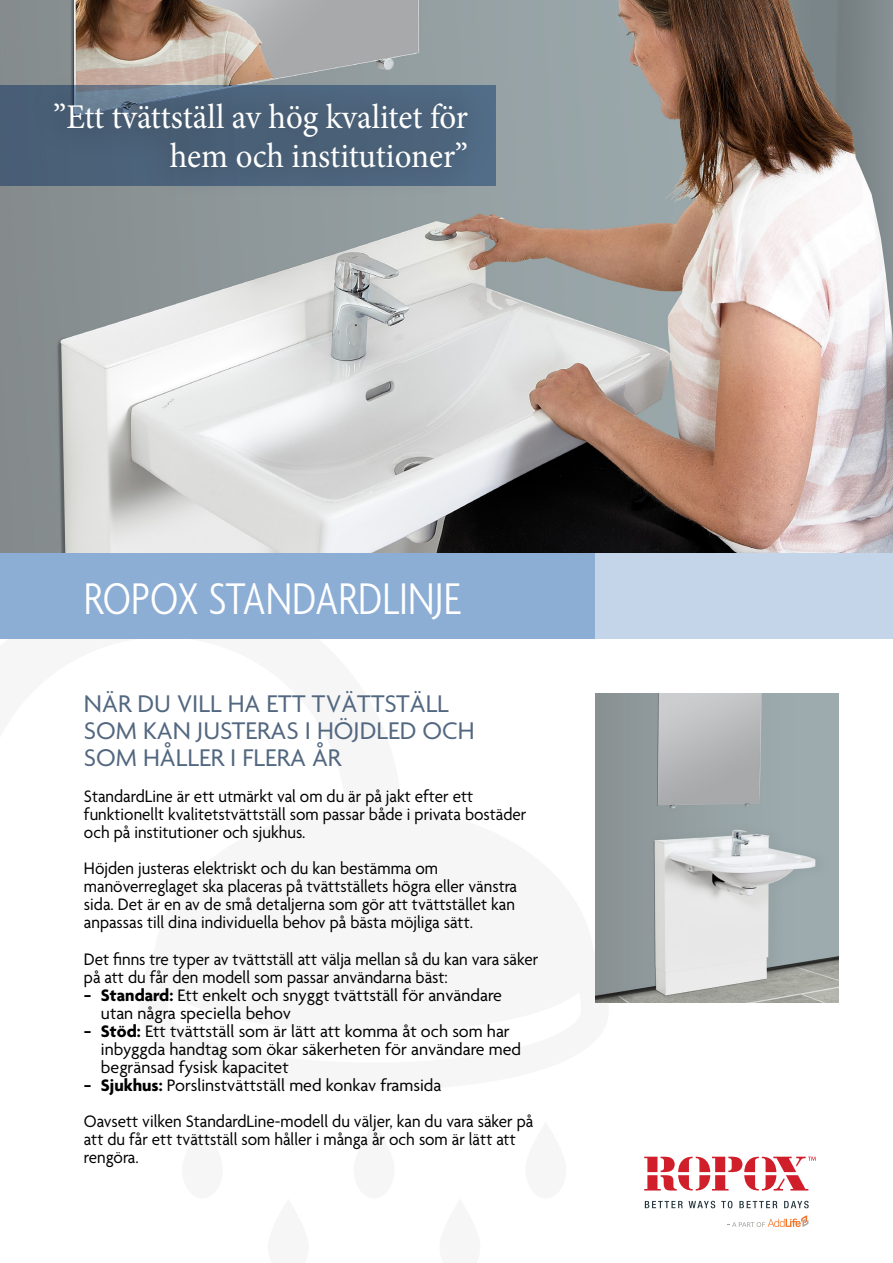
<style>
.page{position:relative;width:893px;height:1263px;background:#fff}
.page>*{position:absolute;margin:0;border:0;box-sizing:border-box;transform-origin:0 0}
.t1{font:300 condensed 48px "Agenda";color:#fff}
.t2{font:34.65px/39.6px "Minion Pro";letter-spacing:-.005em;color:#fff;text-align:right;scale:.95 1}
.t3{font:26.1px/27px "Agenda";color:#526780}
.t4{font:18px/18px "Agenda";color:#000;scale:.95 1}
.t5{font:18px/18px "Agenda";color:#000}
.s1{font-weight:700}
</style>
<div class="page">
<img style="left:0;top:0;width:893px;height:554px">
<svg style="left:645px;top:1201px;width:38px;height:7px"></svg>
<svg style="left:689px;top:1201px;width:26px;height:7px"></svg>
<svg style="left:721px;top:1201px;width:11px;height:7px"></svg>
<svg style="left:739px;top:1201px;width:38px;height:7px"></svg>
<svg style="left:784px;top:1201px;width:25px;height:7px"></svg>
<svg style="left:644px;top:1157px;width:172px;height:33px"></svg>
<svg style="left:727px;top:1215px;width:82px;height:12px"></svg>
<div style="left:0;top:554px;width:893px;height:85px;background:#8cadd4"></div>
<div style="left:595px;top:554px;width:298px;height:85px;background:#c5d5e9"></div>
<div style="left:0;top:85px;width:495px;height:101px;background:#495e76"></div>
<div style="left:27px;top:74px;width:468px;height:124px;background:#231f20;opacity:.75"></div>
<img style="left:595px;top:694px;width:244px;height:309px">
<p class="t2" style="left:53px;top:97px;width:438px">”Ett tvättställ av hög kvalitet för hem och institutioner”</p>
<p class="t1" style="left:84px;top:572px;width:378px">ROPOX STANDARDLINJE</p>
<p class="t3" style="left:84px;top:692px;width:392px">NÄR DU VILL HA ETT TVÄTTSTÄLL<br>SOM KAN JUSTERAS I HÖJDLED OCH<br>SOM HÅLLER I FLERA ÅR</p>
<p class="t4" style="left:84px;top:789px;width:467px">StandardLine är ett utmärkt val om du är på jakt efter ett funktionellt kvalitetstvättställ som passar både i privata bostäder och på institutioner och sjukhus.</p>
<p class="t4" style="left:84px;top:861px;width:457px">Höjden justeras elektriskt och du kan bestämma om manöverreglaget ska placeras på tvättställets högra eller vänstra sida. Det är en av de små detaljerna som gör att tvättstället kan anpassas till dina individuella behov på bästa möjliga sätt.</p>
<p class="t4" style="left:84px;top:951px;width:480px">Det finns tre typer av tvättställ att välja mellan så du kan vara säker på att du får den modell som passar användarna bäst:</p>
<p class="t5" style="left:101px;top:987px;width:402px;text-indent:-17px"><span class="s1">− Standard:</span> Ett enkelt och snyggt tvättställ för användare utan några speciella behov</p>
<p class="t5" style="left:101px;top:1023px;width:422px;text-indent:-17px"><span class="s1">− Stöd:</span> Ett tvättställ som är lätt att komma åt och som har inbyggda handtag som ökar säkerheten för användare med begränsad fysisk kapacitet</p>
<p class="t5" style="left:84px;top:1077px;width:359px"><span class="s1">− Sjukhus:</span> Porslinstvättställ med konkav framsida</p>
<p class="t4" style="left:84px;top:1113px;width:474px">Oavsett vilken StandardLine-modell du väljer, kan du vara säker på att du får ett tvättställ som håller i många år och som är lätt att rengöra.</p>
</div>
